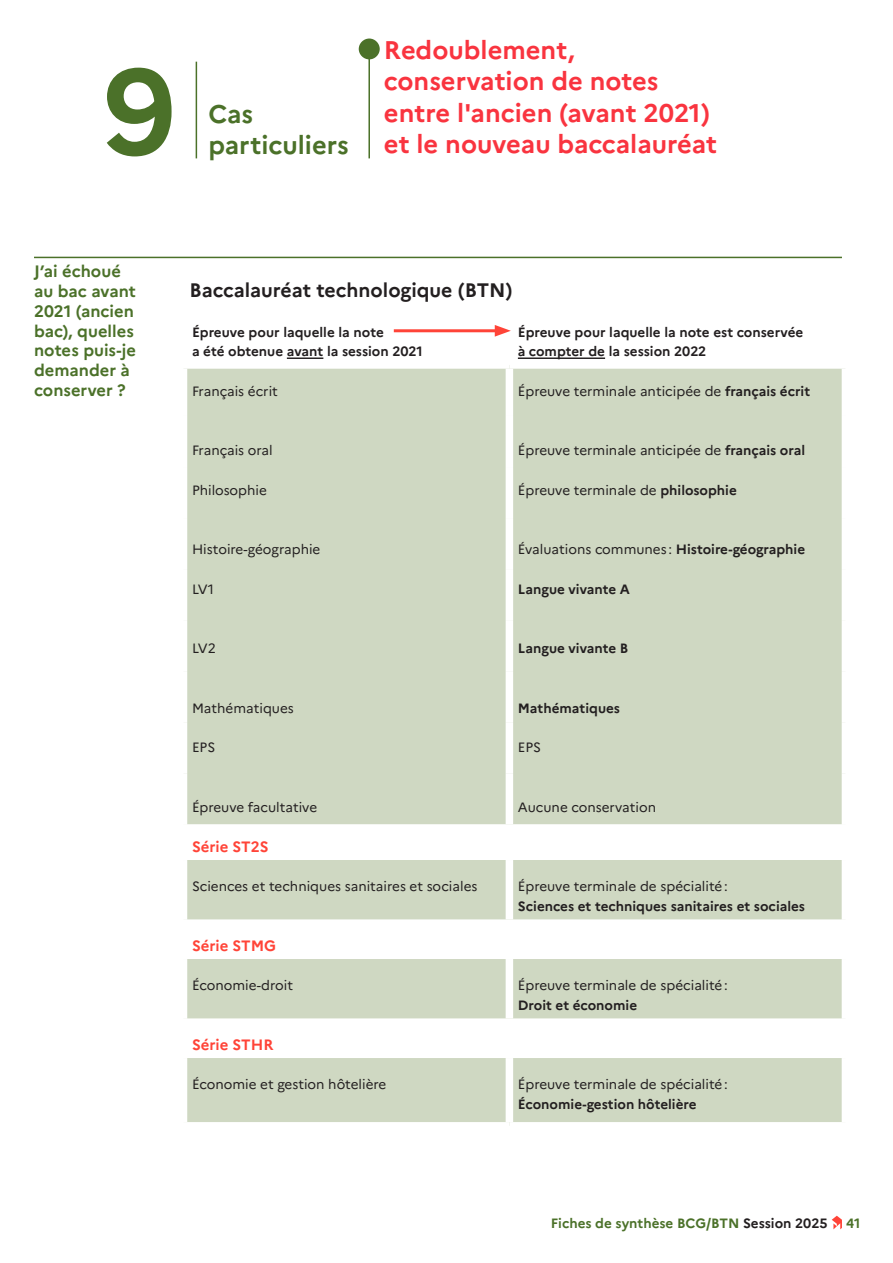
<style>
.page{position:relative;width:893px;height:1263px;background:#fff}
.page>*{position:absolute;margin:0;border:0;box-sizing:border-box;transform-origin:0 0}
.t1{font:700 120px "Marianne";color:#4b7129}
.titre_1{font:700 25.5px "Marianne";color:#f9343f}
.t2{font:700 25.5px/31.5px "Marianne";color:#4b7129}
.Titre_tableau{font:700 19.5px "Marianne";color:#231f20}
.t3{font:700 16.5px/19.8px "Marianne";color:#4b7129}
.texte_dans_tableau{font:700 15px "Marianne";color:#ff4438}
.texte_dans_tableau-2{font:13.5px "Marianne";color:#231f20}
.texte_dans_tableau-3{font:700 13.5px "Marianne";color:#231f20}
.t4{font:700 13.5px "Marianne";color:#4b7129}
.Titre_colonne2{font:13.5px "Marianne";color:#231f20}
.s1{font-weight:700}
.s2{color:#231f20}
</style>
<div class="page">
<hr style="left:196px;top:62px;width:1px;height:96px;background:#4b7129">
<svg style="left:832px;top:1216px;width:10px;height:13px"></svg>
<svg style="left:187px;top:369px;width:655px;height:753px;fill:#cfd8c2"></svg>
<div style="left:506px;top:860px;width:7px;height:59px;background:#fff"></div>
<div style="left:506px;top:959px;width:7px;height:59px;background:#fff"></div>
<div style="left:506px;top:1058px;width:7px;height:64px;background:#fff"></div>
<div style="left:506px;top:369px;width:7px;height:47px;background:#fff"></div>
<div style="left:506px;top:416px;width:7px;height:51px;background:#fff"></div>
<div style="left:506px;top:467px;width:7px;height:51px;background:#fff"></div>
<div style="left:506px;top:518px;width:7px;height:51px;background:#fff"></div>
<div style="left:506px;top:569px;width:7px;height:51px;background:#fff"></div>
<div style="left:506px;top:620px;width:7px;height:51px;background:#fff"></div>
<div style="left:506px;top:671px;width:7px;height:51px;background:#fff"></div>
<div style="left:506px;top:722px;width:7px;height:51px;background:#fff"></div>
<div style="left:506px;top:773px;width:7px;height:51px;background:#fff"></div>
<hr style="left:287px;top:357px;width:36px;height:2px;background:#231f20">
<hr style="left:518px;top:357px;width:87px;height:2px;background:#231f20">
<hr style="left:34px;top:257px;width:808px;height:1px;background:#4b7129">
<hr style="left:394px;top:329px;width:106px;height:3px;background:#ff4438">
<svg style="left:495px;top:325px;width:16px;height:12px"></svg>
<hr style="left:368px;top:47px;width:2px;height:111px;background:#4b7129">
<div style="left:359px;top:39px;width:21px;height:20px;background:#4b7129;border-radius:50%"></div>
<h1 class="t1" style="left:104px;top:38px;width:73px">9</h1>
<p class="t2" style="left:208px;top:98px;width:142px">Cas particuliers</p>
<p class="titre_1" style="left:384px;top:34px;width:192px">Redoublement,</p>
<p class="titre_1" style="left:384px;top:65px;width:276px">conservation de notes</p>
<p class="titre_1" style="left:384px;top:97px;width:327px">entre l'ancien (avant 2021)</p>
<p class="titre_1" style="left:384px;top:128px;width:335px">et le nouveau baccalauréat</p>
<p class="t3" style="left:34px;top:261px;width:103px">J’ai échoué au bac avant<br>2021 (ancien bac), quelles notes puis-je demander à conserver ?</p>
<p class="Titre_tableau" style="left:189px;top:278px;width:325px">Baccalauréat technologique (BTN)</p>
<p class="texte_dans_tableau-3" style="left:192px;top:324px;width:193px">Épreuve pour laquelle la note</p>
<p class="texte_dans_tableau-3" style="left:192px;top:343px;width:232px">a été obtenue avant la session 2021</p>
<p class="texte_dans_tableau-3" style="left:518px;top:324px;width:287px">Épreuve pour laquelle la note est conservée</p>
<p class="texte_dans_tableau-3" style="left:518px;top:343px;width:190px">à compter de la session 2022</p>
<p class="texte_dans_tableau-2" style="left:192px;top:383px;width:87px">Français écrit</p>
<p class="texte_dans_tableau-2" style="left:518px;top:383px;width:294px">Épreuve terminale anticipée de <span class="s1">français écrit</span></p>
<p class="texte_dans_tableau-2" style="left:192px;top:442px;width:82px">Français oral</p>
<p class="texte_dans_tableau-2" style="left:518px;top:442px;width:289px">Épreuve terminale anticipée de <span class="s1">français oral</span></p>
<p class="texte_dans_tableau-2" style="left:192px;top:482px;width:76px">Philosophie</p>
<p class="texte_dans_tableau-2" style="left:518px;top:482px;width:220px">Épreuve terminale de <span class="s1">philosophie</span></p>
<p class="texte_dans_tableau-2" style="left:192px;top:541px;width:130px">Histoire-géographie</p>
<p class="texte_dans_tableau-2" style="left:518px;top:541px;width:289px">Évaluations communes : <span class="s1">Histoire-géographie</span></p>
<p class="texte_dans_tableau-2" style="left:192px;top:581px;width:24px">LV1</p>
<p class="texte_dans_tableau-3" style="left:518px;top:581px;width:114px">Langue vivante A</p>
<p class="texte_dans_tableau-2" style="left:192px;top:640px;width:25px">LV2</p>
<p class="texte_dans_tableau-3" style="left:518px;top:640px;width:112px">Langue vivante B</p>
<p class="texte_dans_tableau-2" style="left:192px;top:700px;width:103px">Mathématiques</p>
<p class="texte_dans_tableau-3" style="left:518px;top:700px;width:104px">Mathématiques</p>
<p class="texte_dans_tableau-2" style="left:192px;top:739px;width:25px">EPS</p>
<p class="Titre_colonne2" style="left:518px;top:739px;width:25px">EPS</p>
<p class="texte_dans_tableau-2" style="left:192px;top:799px;width:127px">Épreuve facultative</p>
<p class="texte_dans_tableau-2" style="left:518px;top:799px;width:140px">Aucune conservation</p>
<p class="texte_dans_tableau" style="left:192px;top:837px;width:78px">Série ST2S</p>
<p class="texte_dans_tableau-2" style="left:192px;top:878px;width:287px">Sciences et techniques sanitaires et sociales</p>
<p class="texte_dans_tableau-2" style="left:518px;top:878px;width:211px">Épreuve terminale de spécialité:</p>
<p class="texte_dans_tableau-3" style="left:518px;top:898px;width:289px">Sciences et techniques sanitaires et sociales</p>
<p class="texte_dans_tableau" style="left:192px;top:936px;width:86px">Série STMG</p>
<p class="texte_dans_tableau-2" style="left:192px;top:977px;width:103px">Économie-droit</p>
<p class="texte_dans_tableau-2" style="left:518px;top:977px;width:211px">Épreuve terminale de spécialité:</p>
<p class="texte_dans_tableau-3" style="left:518px;top:997px;width:121px">Droit et économie</p>
<p class="texte_dans_tableau" style="left:192px;top:1035px;width:83px">Série STHR</p>
<p class="texte_dans_tableau-2" style="left:192px;top:1076px;width:196px">Économie et gestion hôtelière</p>
<p class="texte_dans_tableau-2" style="left:518px;top:1076px;width:211px">Épreuve terminale de spécialité:</p>
<p class="texte_dans_tableau-3" style="left:518px;top:1096px;width:180px">Économie-gestion hôtelière</p>
<p class="t4" style="left:551px;top:1215px;width:278px">Fiches de synthèse BCG/BTN <span class="s2">Session 2025</span></p>
<p class="t4" style="left:846px;top:1215px;width:16px">41</p>
</div>
